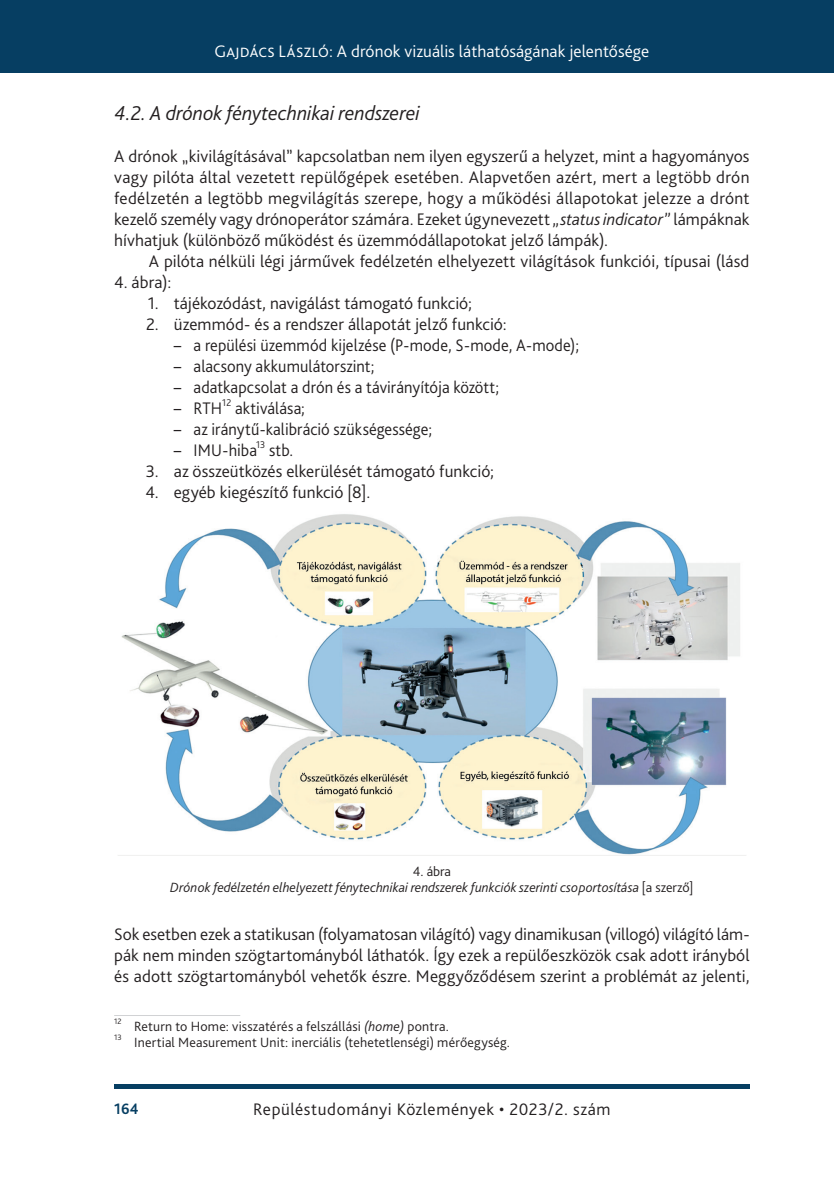
<style>
.page{position:relative;width:834px;height:1181px;background:#fff}
.page>*{position:absolute;margin:0;border:0;box-sizing:border-box;transform-origin:0 0}
._1_1_1__Head_italic{font:italic 300 21px "Bliss Pro";color:#231f20}
._2__Body_1st_paragraph{font:300 17.5px/21px "Bliss Pro";letter-spacing:.01em;color:#231f20;text-align:justify}
._2__Body_1st_paragraph-2{font:300 17.5px "Bliss Pro";letter-spacing:.01em;color:#231f20;scale:.95 1}
._1__Body{font:300 17.5px "Bliss Pro";letter-spacing:.005em;color:#231f20}
.t1{font:300 17.5px "Bliss Pro";letter-spacing:.005em;color:#fff}
._2__Body_1st_paragraph-3{font:300 17.5px "Bliss Pro";letter-spacing:.03em;color:#231f20}
.t2{font:700 15.75px "Bliss Pro";color:#063e62;scale:.95 1}
.Footnote_text{font:300 14px "Bliss Pro";letter-spacing:.02em;color:#231f20}
.Ábra__képalárás{font:italic 300 14px "Bliss Pro";color:#231f20}
.Ábra_címe{font:300 14px "Bliss Pro";color:#231f20}
.t3{font:300 10.15px "Bliss Pro";color:#231f20;scale:.95 1}
.Footnote_text-2{font:300 8.22px "Bliss Pro";color:#231f20}
.s1{font-style:italic}
.s2{font-weight:400}
.s3{font-style:normal}
</style>
<div class="page">
<div style="left:0;top:0;width:833px;height:73px;background:#063e62"></div>
<hr style="left:833px;top:0;width:1px;height:73px;background:#063e62">
<div style="left:114px;top:1084px;width:635px;height:5px;background:#063e62"></div>
<img style="left:121px;top:514px;width:619px;height:341px">
<hr style="left:114px;top:1015px;width:126px;height:1px;background:#d1d2d4">
<p class="t1" style="left:214px;top:41px;width:436px">Gajdács László: A drónok vizuális láthatóságának jelentősége</p>
<p class="_1_1_1__Head_italic" style="left:114px;top:100px;width:307px">4.2. A drónok fénytechnikai rendszerei</p>
<p class="_2__Body_1st_paragraph" style="left:114px;top:145px;width:637px">A drónok „kivilágításával” kapcsolatban nem ilyen egyszerű a helyzet, mint a hagyományos vagy pilóta által vezetett repülőgépek esetében. Alapvetően azért, mert a legtöbb drón fedélzetén a legtöbb megvilágítás szerepe, hogy a működési állapotokat jelezze a drónt kezelő személy vagy drónoperátor számára. Ezeket úgynevezett <span class="s1">„status indicator”</span> lámpáknak hívhatjuk (különböző működést és üzemmódállapotokat jelző lámpák).</p>
<p class="_1__Body" style="left:149px;top:251px;width:602px">A pilóta nélküli légi járművek fedélzetén elhelyezett világítások funkciói, típusai (lásd</p>
<p class="_1__Body" style="left:114px;top:272px;width:59px">4. ábra):</p>
<p class="_2__Body_1st_paragraph" style="left:148px;top:292px;width:326px">1. tájékozódást, navigálást támogató funkció;</p>
<p class="_2__Body_1st_paragraph" style="left:146px;top:313px;width:362px">2. üzemmód- és a rendszer állapotát jelző funkció:</p>
<p class="_2__Body_1st_paragraph-2" style="left:174px;top:335px;width:428px"><span class="s2">–</span> a repülési üzemmód kijelzése (P-mode, S-mode, A-mode);</p>
<p class="_2__Body_1st_paragraph-2" style="left:174px;top:356px;width:213px"><span class="s2">–</span> alacsony akkumulátorszint;</p>
<p class="_2__Body_1st_paragraph-2" style="left:174px;top:377px;width:344px"><span class="s2">–</span> adatkapcsolat a drón és a távirányítója között;</p>
<p class="_2__Body_1st_paragraph-2" style="left:174px;top:398px;width:53px"><span class="s2">–</span> RTH</p>
<p class="t3" style="left:222px;top:396px;width:11px">12</p>
<p class="_2__Body_1st_paragraph-2" style="left:235px;top:398px;width:75px">aktiválása;</p>
<p class="_2__Body_1st_paragraph-2" style="left:174px;top:419px;width:273px"><span class="s2">–</span> az iránytű-kalibráció szükségessége;</p>
<p class="_2__Body_1st_paragraph-2" style="left:174px;top:440px;width:89px"><span class="s2">–</span> IMU-hiba</p>
<p class="t3" style="left:256px;top:438px;width:11px">13</p>
<p class="_2__Body_1st_paragraph-2" style="left:269px;top:440px;width:27px">stb.</p>
<p class="_2__Body_1st_paragraph" style="left:146px;top:460px;width:350px">3. az összeütközés elkerülését támogató funkció;</p>
<p class="_2__Body_1st_paragraph" style="left:145px;top:481px;width:226px">4. egyéb kiegészítő funkció [8].</p>
<p class="Ábra_címe" style="left:412px;top:863px;width:40px">4. ábra</p>
<p class="Ábra__képalárás" style="left:170px;top:879px;width:524px">Drónok fedélzetén elhelyezett fénytechnikai rendszerek funkciók szerinti csoportosítása <span class="s3">[a szerző]</span></p>
<p class="_2__Body_1st_paragraph" style="left:114px;top:922px;width:636px">Sok esetben ezek a statikusan (folyamatosan világító) vagy dinamikusan (villogó) világító lám&shy;pák nem minden szögtartományból láthatók. Így ezek a repülőeszközök csak adott irányból és adott szögtartományból vehetők észre. Meggyőződésem szerint a problémát az jelenti,</p>
<p class="Footnote_text-2" style="left:114px;top:1016px;width:9px">12</p>
<p class="Footnote_text" style="left:134px;top:1018px;width:316px">Return to Home: visszatérés a felszállási <span class="s1">(home)</span> pontra.</p>
<p class="Footnote_text-2" style="left:114px;top:1032px;width:9px">13</p>
<p class="Footnote_text" style="left:134px;top:1033px;width:377px">Inertial Measurement Unit: inerciális (tehetetlenségi) mérőegység.</p>
<p class="t2" style="left:114px;top:1099px;width:27px">164</p>
<p class="_2__Body_1st_paragraph-3" style="left:253px;top:1098px;width:359px">Repüléstudományi Közlemények • 2023/2. szám</p>
</div>
